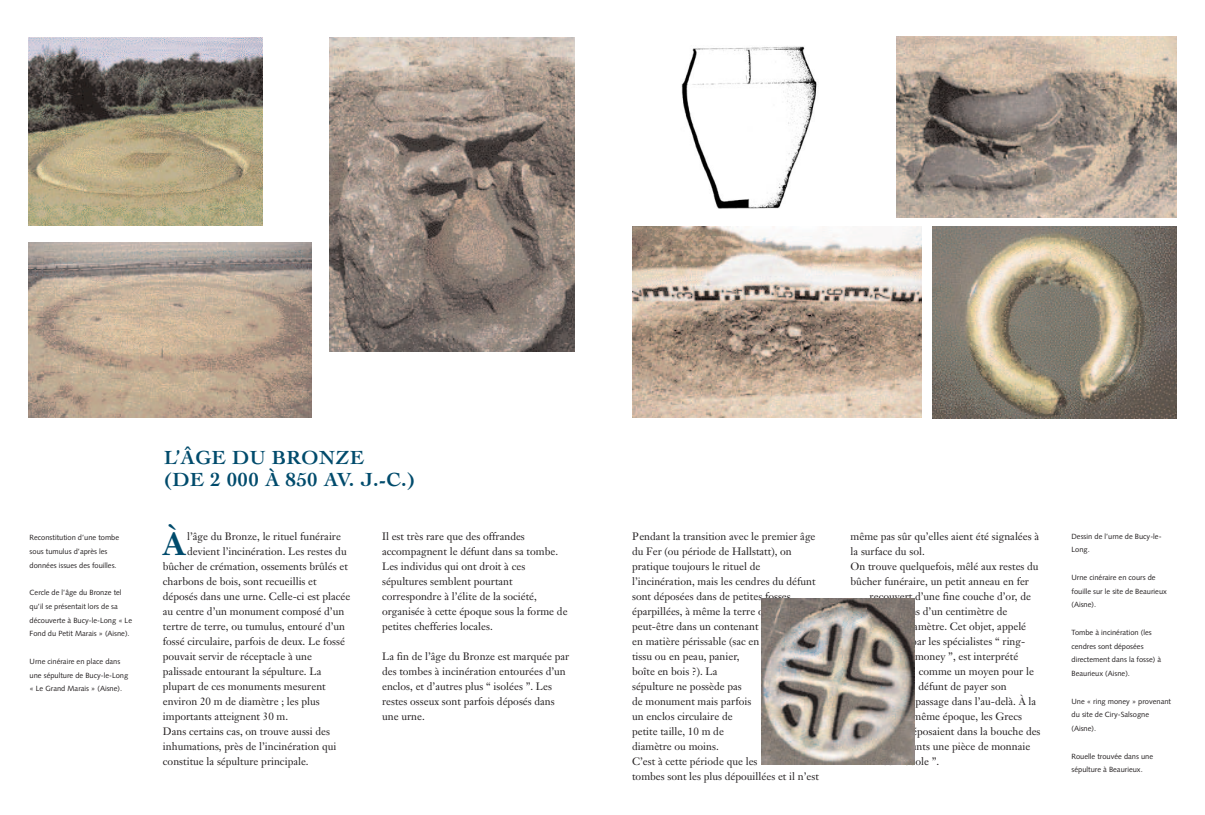
<style>
.page{position:relative;width:1205px;height:815px;background:#fff}
.page>*{position:absolute;margin:0;border:0;box-sizing:border-box;transform-origin:0 0}
.t1{font:700 31.62px "Janson Text";color:#004b6c}
.t2{font:700 20px/21.2px "Cochin";letter-spacing:.025em;color:#004b6c}
.t3{font:10.62px/15px "Janson Text";color:#231f20}
.t4{font:7.5px/13.8px "Syntax";color:#231f20}
</style>
<div class="page">
<img style="left:632px;top:226px;width:289px;height:191px">
<img style="left:933px;top:226px;width:243px;height:192px">
<img style="left:896px;top:37px;width:280px;height:180px">
<img style="left:329px;top:38px;width:245px;height:313px">
<img style="left:681px;top:46px;width:136px;height:163px">
<img style="left:28px;top:242px;width:283px;height:176px">
<img style="left:761px;top:598px;width:153px;height:166px">
<img style="left:28px;top:37px;width:234px;height:189px">
<div style="left:807px;top:180px;width:16px;height:31px;background:#fff"></div>
<p class="t4" style="left:30px;top:531px;width:91px">Reconstitution d’une tombe sous tumulus d’après les données issues des fouilles.</p>
<p class="t4" style="left:30px;top:586px;width:104px">Cercle de l’âge du Bronze tel qu’il se présentait lors de sa découverte à Bucy-le-Long « Le<br>Fond du Petit Marais » (Aisne).</p>
<p class="t4" style="left:30px;top:655px;width:100px">Urne cinéraire en place dans une sépulture de Bucy-le-Long « Le Grand Marais » (Aisne).</p>
<h2 class="t2" style="left:164px;top:449px;width:252px">L’ÂGE DU BRONZE<br>(DE 2 000 À 850 AV. J.-C.)</h2>
<h1 class="t1" style="left:163px;top:531px;width:24px">À</h1>
<p class="t3" style="left:187px;top:530px;width:155px">l’âge du Bronze, le rituel funéraire</p>
<p class="t3" style="left:187px;top:545px;width:161px">devient l’incinération. Les restes du</p>
<p class="t3" style="left:163px;top:560px;width:187px">bûcher de crémation, ossements brûlés et</p>
<p class="t3" style="left:163px;top:575px;width:155px">charbons de bois, sont recueillis et</p>
<p class="t3" style="left:163px;top:590px;width:189px">déposés dans une urne. Celle-ci est placée</p>
<p class="t3" style="left:163px;top:605px;width:183px">au centre d’un monument composé d’un</p>
<p class="t3" style="left:163px;top:620px;width:184px">tertre de terre, ou tumulus, entouré d’un</p>
<p class="t3" style="left:163px;top:635px;width:183px">fossé circulaire, parfois de deux. Le fossé</p>
<p class="t3" style="left:163px;top:650px;width:151px">pouvait servir de réceptacle à une</p>
<p class="t3" style="left:163px;top:665px;width:160px">palissade entourant la sépulture. La</p>
<p class="t3" style="left:163px;top:680px;width:164px">plupart de ces monuments mesurent</p>
<p class="t3" style="left:163px;top:695px;width:158px">environ 20 m de diamètre ; les plus</p>
<p class="t3" style="left:163px;top:710px;width:127px">importants atteignent 30 m.</p>
<p class="t3" style="left:163px;top:725px;width:169px">Dans certains cas, on trouve aussi des</p>
<p class="t3" style="left:163px;top:740px;width:175px">inhumations, près de l’incinération qui</p>
<p class="t3" style="left:163px;top:755px;width:147px">constitue la sépulture principale.</p>
<p class="t3" style="left:382px;top:530px;width:187px">Il est très rare que des offrandes accompagnent le défunt dans sa tombe.<br>Les individus qui ont droit à ces sépultures semblent pourtant correspondre à l’élite de la société, organisée à cette époque sous la forme de petites chefferies locales.</p>
<p class="t3" style="left:382px;top:650px;width:189px">La fin de l’âge du Bronze est marquée par des tombes à incinération entourées d’un enclos, et d’autres plus “ isolées ”. Les restes osseux sont parfois déposés dans une urne.</p>
<p class="t3" style="left:632px;top:530px;width:188px">Pendant la transition avec le premier âge du Fer (ou période de Hallstatt), on pratique toujours le rituel de l’incinération, mais les cendres du défunt sont déposées dans de petites fosses éparpillées, à même la terre ou<br>peut-être dans un contenant<br>en matière périssable (sac en<br>tissu ou en peau, panier,<br>boîte en bois ?). La<br>sépulture ne possède pas<br>de monument mais parfois<br>un enclos circulaire de<br>petite taille, 10 m de<br>diamètre ou moins.<br>C’est à cette période que les<br>tombes sont les plus dépouillées et il n’est</p>
<p class="t3" style="left:850px;top:530px;width:190px">même pas sûr qu’elles aient été signalées à</p>
<p class="t3" style="left:850px;top:545px;width:76px">la surface du sol.</p>
<p class="t3" style="left:850px;top:560px;width:190px">On trouve quelquefois, mêlé aux restes du</p>
<p class="t3" style="left:850px;top:575px;width:180px">bûcher funéraire, un petit anneau en fer</p>
<p class="t3" style="left:869px;top:590px;width:163px">recouvert d’une fine couche d’or, de</p>
<p class="t3" style="left:893px;top:605px;width:116px">moins d’un centimètre de</p>
<p class="t3" style="left:904px;top:620px;width:123px">diamètre. Cet objet, appelé</p>
<p class="t3" style="left:911px;top:635px;width:115px">par les spécialistes “ ring-</p>
<p class="t3" style="left:915px;top:650px;width:105px">money ”, est interprété</p>
<p class="t3" style="left:919px;top:665px;width:117px">comme un moyen pour le</p>
<p class="t3" style="left:918px;top:680px;width:90px">défunt de payer son</p>
<p class="t3" style="left:915px;top:695px;width:122px">passage dans l’au-delà. À la</p>
<p class="t3" style="left:912px;top:710px;width:111px">même époque, les Grecs</p>
<p class="t3" style="left:906px;top:725px;width:136px">déposaient dans la bouche des</p>
<p class="t3" style="left:897px;top:740px;width:135px">défunts une pièce de monnaie</p>
<p class="t3" style="left:882px;top:755px;width:58px">ou “ obole ”.</p>
<p class="t4" style="left:1071px;top:530px;width:92px">Dessin de l’urne de Bucy-le-<br>Long.</p>
<p class="t4" style="left:1071px;top:571px;width:97px">Urne cinéraire en cours de fouille sur le site de Beaurieux (Aisne).</p>
<p class="t4" style="left:1071px;top:626px;width:91px">Tombe à incinération (les cendres sont déposées directement dans la fosse) à<br>Beaurieux (Aisne).</p>
<p class="t4" style="left:1071px;top:695px;width:101px">Une « ring money » provenant du site de Ciry-Salsogne (Aisne).</p>
<p class="t4" style="left:1071px;top:750px;width:83px">Rouelle trouvée dans une sépulture à Beaurieux.</p>
</div>
